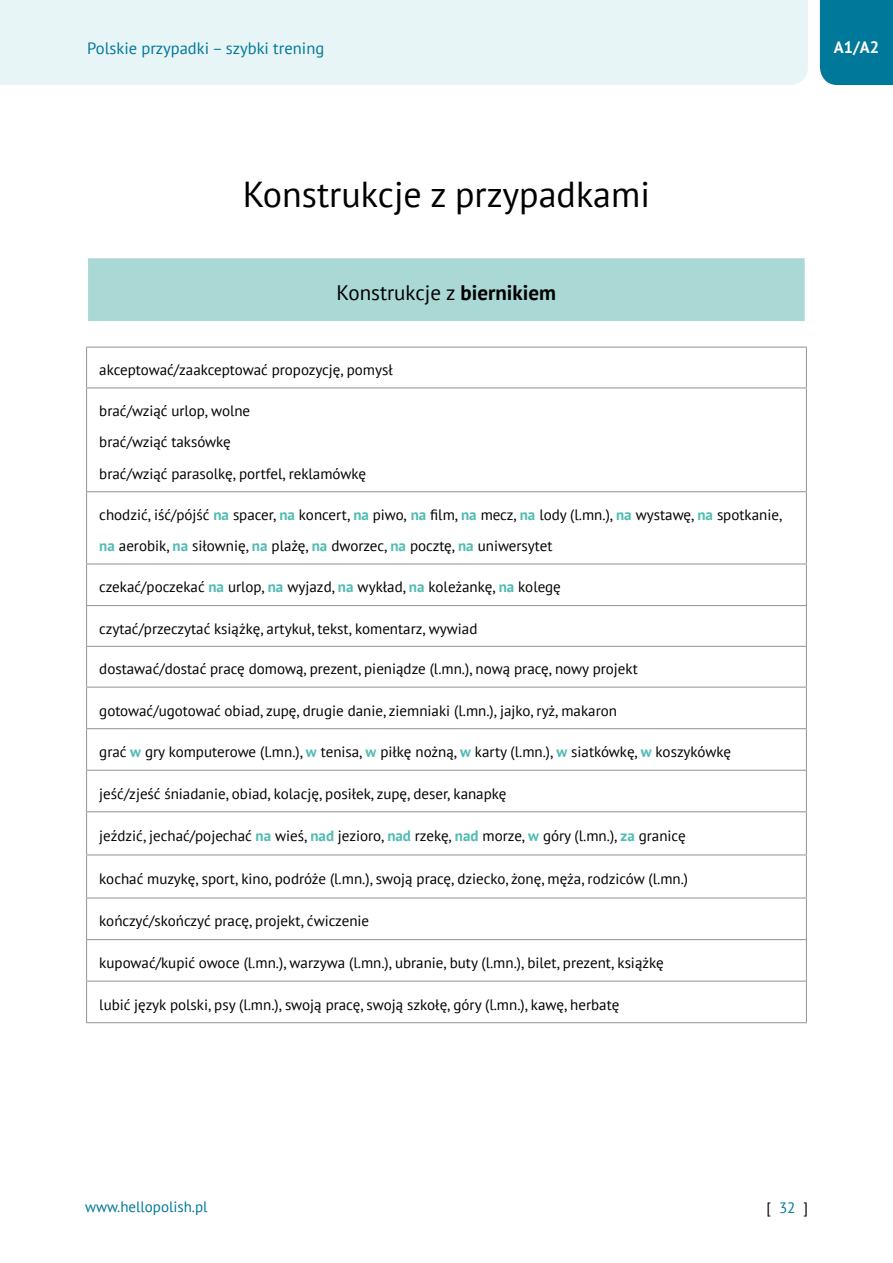
<style>
.page{position:relative;width:893px;height:1263px;background:#fff}
.page>*{position:absolute;margin:0;border:0;box-sizing:border-box;transform-origin:0 0}
.t1{font:36px "PT Sans";color:#000}
.t2{font:21px "PT Sans";color:#000}
.t3{font:16.5px "PT Sans";color:#007899}
.t4{font:700 16.5px "PT Sans";color:#fff}
.t5{font:15px/31.5px "PT Sans";color:#000}
.t6{font:15px "PT Sans";color:#007899}
.s1{font-weight:700}
.s2{font-weight:700;color:#52bbb3}
.s3{color:#007899}
</style>
<div class="page">
<div style="left:0;top:0;width:808px;height:85px;background:#e8f5f7"></div>
<div style="left:820px;top:0;width:73px;height:85px;background:#007899"></div>
<div style="left:87px;top:257px;width:719px;height:66px;background:#a9d8d5"></div>
<hr style="left:85px;top:255px;width:723px;height:3px;background:#fff">
<hr style="left:85px;top:258px;width:3px;height:63px;background:#fff">
<hr style="left:805px;top:258px;width:3px;height:63px;background:#fff">
<hr style="left:85px;top:321px;width:723px;height:3px;background:#fff">
<svg style="left:87px;top:348px;width:719px;height:674px"></svg>
<hr style="left:86px;top:347px;width:721px;height:1px;background:#9d9d9c">
<hr style="left:86px;top:348px;width:1px;height:39px;background:#9d9d9c">
<hr style="left:806px;top:348px;width:1px;height:39px;background:#9d9d9c">
<hr style="left:86px;top:387px;width:721px;height:1px;background:#9d9d9c">
<hr style="left:86px;top:388px;width:1px;height:103px;background:#9d9d9c">
<hr style="left:806px;top:388px;width:1px;height:103px;background:#9d9d9c">
<hr style="left:86px;top:491px;width:721px;height:1px;background:#9d9d9c">
<hr style="left:86px;top:492px;width:1px;height:71px;background:#9d9d9c">
<hr style="left:806px;top:492px;width:1px;height:71px;background:#9d9d9c">
<hr style="left:86px;top:563px;width:721px;height:2px;background:#9d9d9c">
<hr style="left:86px;top:565px;width:1px;height:40px;background:#9d9d9c">
<hr style="left:806px;top:565px;width:1px;height:40px;background:#9d9d9c">
<hr style="left:86px;top:605px;width:721px;height:1px;background:#9d9d9c">
<hr style="left:86px;top:606px;width:1px;height:40px;background:#9d9d9c">
<hr style="left:806px;top:606px;width:1px;height:40px;background:#9d9d9c">
<hr style="left:86px;top:646px;width:721px;height:1px;background:#9d9d9c">
<hr style="left:86px;top:647px;width:1px;height:39px;background:#9d9d9c">
<hr style="left:806px;top:647px;width:1px;height:39px;background:#9d9d9c">
<hr style="left:86px;top:686px;width:721px;height:2px;background:#9d9d9c">
<hr style="left:86px;top:688px;width:1px;height:40px;background:#9d9d9c">
<hr style="left:806px;top:688px;width:1px;height:40px;background:#9d9d9c">
<hr style="left:86px;top:728px;width:721px;height:1px;background:#9d9d9c">
<hr style="left:86px;top:729px;width:1px;height:41px;background:#9d9d9c">
<hr style="left:806px;top:729px;width:1px;height:41px;background:#9d9d9c">
<hr style="left:86px;top:770px;width:721px;height:1px;background:#9d9d9c">
<hr style="left:86px;top:771px;width:1px;height:40px;background:#9d9d9c">
<hr style="left:806px;top:771px;width:1px;height:40px;background:#9d9d9c">
<hr style="left:86px;top:811px;width:721px;height:1px;background:#9d9d9c">
<hr style="left:86px;top:812px;width:1px;height:42px;background:#9d9d9c">
<hr style="left:806px;top:812px;width:1px;height:42px;background:#9d9d9c">
<hr style="left:86px;top:854px;width:721px;height:1px;background:#9d9d9c">
<hr style="left:86px;top:855px;width:1px;height:42px;background:#9d9d9c">
<hr style="left:806px;top:855px;width:1px;height:42px;background:#9d9d9c">
<hr style="left:86px;top:897px;width:721px;height:1px;background:#9d9d9c">
<hr style="left:86px;top:898px;width:1px;height:41px;background:#9d9d9c">
<hr style="left:806px;top:898px;width:1px;height:41px;background:#9d9d9c">
<hr style="left:86px;top:939px;width:721px;height:1px;background:#9d9d9c">
<hr style="left:86px;top:940px;width:1px;height:40px;background:#9d9d9c">
<hr style="left:806px;top:940px;width:1px;height:40px;background:#9d9d9c">
<hr style="left:86px;top:980px;width:721px;height:2px;background:#9d9d9c">
<hr style="left:86px;top:982px;width:1px;height:40px;background:#9d9d9c">
<hr style="left:806px;top:982px;width:1px;height:40px;background:#9d9d9c">
<hr style="left:86px;top:1022px;width:721px;height:1px;background:#9d9d9c">
<p class="t3" style="left:87px;top:37px;width:238px">Polskie przypadki – szybki trening</p>
<p class="t4" style="left:834px;top:37px;width:47px">A1/A2</p>
<h1 class="t1" style="left:243px;top:171px;width:409px">Konstrukcje z przypadkami</h1>
<h2 class="t2" style="left:337px;top:279px;width:221px">Konstrukcje z <span class="s1">biernikiem</span></h2>
<p class="t5" style="left:99px;top:354px;width:295px">akceptować/zaakceptować propozycję, pomysł</p>
<p class="t5" style="left:99px;top:395px;width:268px">brać/wziąć urlop, wolne<br>brać/wziąć taksówkę<br>brać/wziąć parasolkę, portfel, reklamówkę</p>
<p class="t5" style="left:99px;top:498px;width:685px">chodzić, iść/pójść <span class="s2">na</span> spacer, <span class="s2">na</span> koncert, <span class="s2">na</span> piwo, <span class="s2">na</span> film, <span class="s2">na</span> mecz, <span class="s2">na</span> lody (l.mn.), <span class="s2">na</span> wystawę, <span class="s2">na</span> spotkanie, <span class="s2">na</span> aerobik, <span class="s2">na</span> siłownię, <span class="s2">na</span> plażę, <span class="s2">na</span> dworzec, <span class="s2">na</span> pocztę, <span class="s2">na</span> uniwersytet</p>
<p class="t5" style="left:99px;top:571px;width:463px">czekać/poczekać <span class="s2">na</span> urlop, <span class="s2">na</span> wyjazd, <span class="s2">na</span> wykład, <span class="s2">na</span> koleżankę, <span class="s2">na</span> kolegę</p>
<p class="t5" style="left:99px;top:612px;width:380px">czytać/przeczytać książkę, artykuł, tekst, komentarz, wywiad</p>
<p class="t5" style="left:99px;top:653px;width:540px">dostawać/dostać pracę domową, prezent, pieniądze (l.mn.), nową pracę, nowy projekt</p>
<p class="t5" style="left:99px;top:694px;width:519px">gotować/ugotować obiad, zupę, drugie danie, ziemniaki (l.mn.), jajko, ryż, makaron</p>
<p class="t5" style="left:99px;top:736px;width:633px">grać <span class="s2">w</span> gry komputerowe (l.mn.), <span class="s2">w</span> tenisa, <span class="s2">w</span> piłkę nożną, <span class="s2">w</span> karty (l.mn.), <span class="s2">w</span> siatkówkę, <span class="s2">w</span> koszykówkę</p>
<p class="t5" style="left:99px;top:777px;width:409px">jeść/zjeść śniadanie, obiad, kolację, posiłek, zupę, deser, kanapkę</p>
<p class="t5" style="left:99px;top:820px;width:588px">jeździć, jechać/pojechać <span class="s2">na</span> wieś, <span class="s2">nad</span> jezioro, <span class="s2">nad</span> rzekę, <span class="s2">nad</span> morze, <span class="s2">w</span> góry (l.mn.), <span class="s2">za</span> granicę</p>
<p class="t5" style="left:99px;top:863px;width:590px">kochać muzykę, sport, kino, podróże (l.mn.), swoją pracę, dziecko, żonę, męża, rodziców (l.mn.)</p>
<p class="t5" style="left:99px;top:905px;width:271px">kończyć/skończyć pracę, projekt, ćwiczenie</p>
<p class="t5" style="left:99px;top:947px;width:566px">kupować/kupić owoce (l.mn.), warzywa (l.mn.), ubranie, buty (l.mn.), bilet, prezent, książkę</p>
<p class="t5" style="left:99px;top:988px;width:521px">lubić język polski, psy (l.mn.), swoją pracę, swoją szkołę, góry (l.mn.), kawę, herbatę</p>
<p class="t6" style="left:85px;top:1197px;width:124px">www.hellopolish.pl</p>
<p class="t5" style="left:766px;top:1192px;width:43px">[ <span class="s3">32</span> ]</p>
</div>
